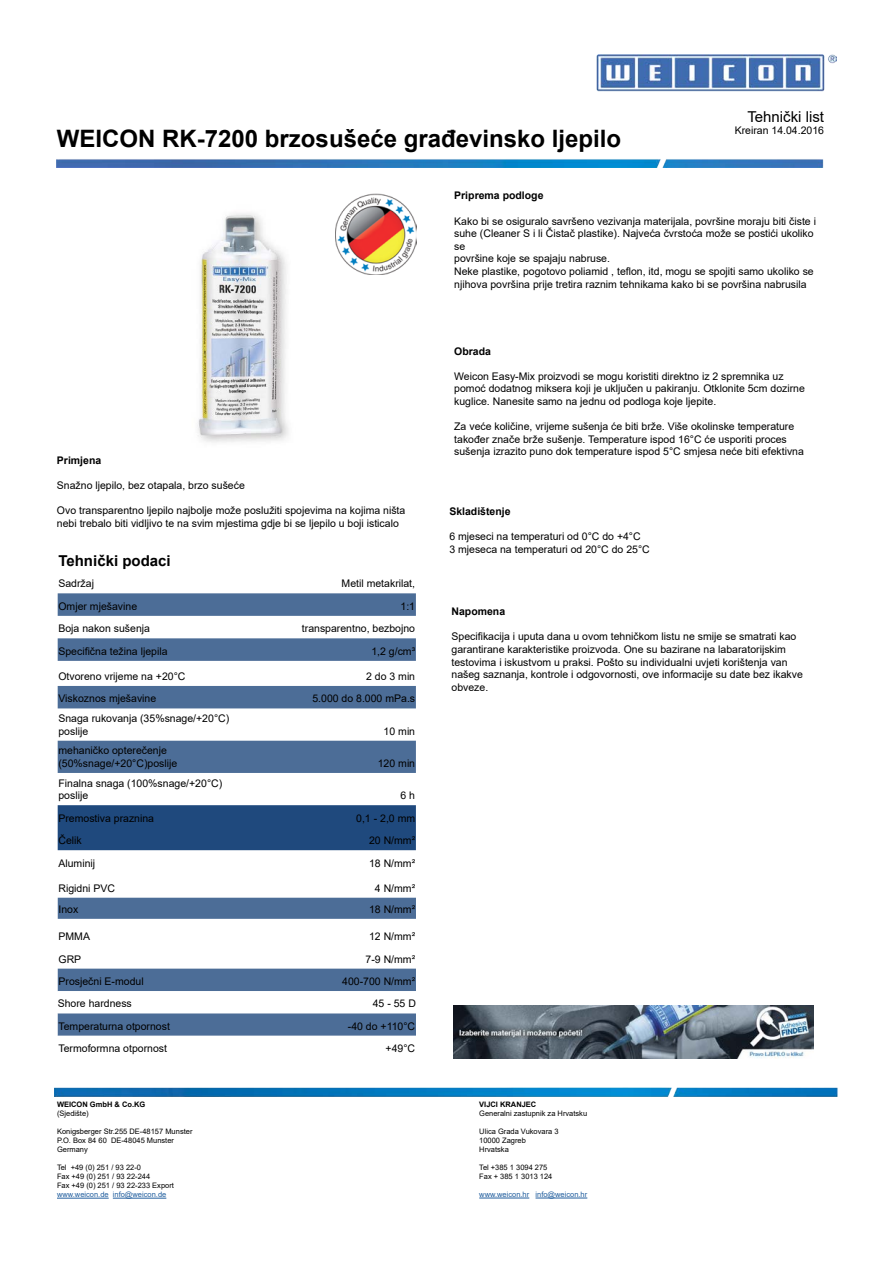
<style>
.page{position:relative;width:893px;height:1263px;background:#fff}
.page>*{position:absolute;margin:0;border:0;box-sizing:border-box;transform-origin:0 0}
.t1{font:700 24px "Arial";color:#000}
.t2{font:700 15px "Arial";color:#000}
.t3{font:15px "Arial";color:#000}
.t4{font:10.5px/12.6px "Arial";color:#000}
.t5{font:700 10.5px "Arial";color:#000}
.t6{font:7.5px/9px "Arial";color:#000}
.t7{font:7.5px "Arial";color:#215e9e}
.t8{font:700 7.5px "Arial";color:#000}
</style>
<div class="page">
<img style="left:57px;top:54px;width:779px;height:113px">
<img style="left:54px;top:1087px;width:784px;height:10px">
<img style="left:197px;top:213px;width:92px;height:230px">
<svg style="left:58px;top:593px;width:358px;height:180px;fill:#4c6d97"></svg>
<div style="left:58px;top:805px;width:358px;height:45px;background:#1f497d"></div>
<hr style="left:57px;top:1198px;width:52px;height:1px;background:#215e9e">
<hr style="left:113px;top:1198px;width:53px;height:1px;background:#215e9e">
<hr style="left:479px;top:1198px;width:50px;height:1px;background:#215e9e">
<hr style="left:535px;top:1198px;width:52px;height:1px;background:#215e9e">
<img style="left:336px;top:193px;width:81px;height:82px">
<img style="left:454px;top:1006px;width:359px;height:52px">
<svg style="left:58px;top:898px;width:358px;height:93px"></svg>
<svg style="left:58px;top:1013px;width:358px;height:23px;background:#52729a"></svg>
<h1 class="t1" style="left:57px;top:121px;width:566px">WEICON RK-7200 brzosušeće građevinsko ljepilo</h1>
<h2 class="t3" style="left:747px;top:106px;width:78px">Tehnički list</h2>
<p class="t4" style="left:735px;top:124px;width:91px">Kreiran 14.04.2016</p>
<p class="t5" style="left:57px;top:453px;width:46px">Primjena</p>
<p class="t4" style="left:57px;top:479px;width:189px">Snažno ljepilo, bez otapala, brzo sušeće</p>
<p class="t4" style="left:57px;top:504px;width:350px">Ovo transparentno ljepilo najbolje može poslužiti spojevima na kojima ništa nebi trebalo biti vidljivo te na svim mjestima gdje bi se ljepilo u boji isticalo</p>
<h2 class="t2" style="left:58px;top:550px;width:114px">Tehnički podaci</h2>
<p class="t4" style="left:58px;top:577px;width:37px">Sadržaj</p>
<p class="t4" style="left:342px;top:577px;width:75px">Metil metakrilat,</p>
<p class="t4" style="left:58px;top:600px;width:80px">Omjer mješavine</p>
<p class="t4" style="left:401px;top:600px;width:16px">1:1</p>
<p class="t4" style="left:58px;top:622px;width:93px">Boja nakon sušenja</p>
<p class="t4" style="left:302px;top:622px;width:115px">transparentno, bezbojno</p>
<p class="t4" style="left:58px;top:645px;width:111px">Specifična težina ljepila</p>
<p class="t4" style="left:371px;top:645px;width:45px">1,2 g/cm³</p>
<p class="t4" style="left:58px;top:670px;width:129px">Otvoreno vrijeme na +20°C</p>
<p class="t4" style="left:366px;top:670px;width:51px">2 do 3 min</p>
<p class="t4" style="left:58px;top:692px;width:99px">Viskoznos mješavine</p>
<p class="t4" style="left:312px;top:692px;width:104px">5.000 do 8.000 mPa.s</p>
<p class="t4" style="left:58px;top:712px;width:172px">Snaga rukovanja (35%snage/+20°C) poslije</p>
<p class="t4" style="left:384px;top:725px;width:33px">10 min</p>
<p class="t4" style="left:58px;top:744px;width:120px">mehaničko opterečenje (50%snage/+20°C)poslije</p>
<p class="t4" style="left:58px;top:776px;width:165px">Finalna snaga (100%snage/+20°C) poslije</p>
<p class="t4" style="left:378px;top:757px;width:39px">120 min</p>
<p class="t4" style="left:401px;top:789px;width:16px">6 h</p>
<p class="t4" style="left:58px;top:812px;width:97px">Premostiva praznina</p>
<p class="t4" style="left:356px;top:812px;width:60px">0,1 - 2,0 mm</p>
<p class="t4" style="left:58px;top:834px;width:25px">Čelik</p>
<p class="t4" style="left:369px;top:834px;width:48px">20 N/mm²</p>
<p class="t4" style="left:58px;top:857px;width:38px">Aluminij</p>
<p class="t4" style="left:369px;top:857px;width:48px">18 N/mm²</p>
<p class="t4" style="left:58px;top:882px;width:58px">Rigidni PVC</p>
<p class="t4" style="left:375px;top:882px;width:42px">4 N/mm²</p>
<p class="t4" style="left:58px;top:903px;width:21px">Inox</p>
<p class="t4" style="left:369px;top:903px;width:48px">18 N/mm²</p>
<p class="t4" style="left:58px;top:930px;width:33px">PMMA</p>
<p class="t4" style="left:369px;top:930px;width:48px">12 N/mm²</p>
<p class="t4" style="left:58px;top:952px;width:24px">GRP</p>
<p class="t4" style="left:366px;top:952px;width:51px">7-9 N/mm²</p>
<p class="t4" style="left:58px;top:975px;width:87px">Prosječni E-modul</p>
<p class="t4" style="left:342px;top:975px;width:74px">400-700 N/mm²</p>
<p class="t4" style="left:58px;top:997px;width:76px">Shore hardness</p>
<p class="t4" style="left:373px;top:997px;width:45px">45 - 55 D</p>
<p class="t4" style="left:58px;top:1020px;width:113px">Temperaturna otpornost</p>
<p class="t4" style="left:348px;top:1020px;width:69px">-40 do +110°C</p>
<p class="t4" style="left:58px;top:1042px;width:110px">Termoformna otpornost</p>
<p class="t4" style="left:386px;top:1042px;width:31px">+49°C</p>
<p class="t8" style="left:57px;top:1099px;width:90px">WEICON GmbH &amp; Co.KG</p>
<p class="t6" style="left:57px;top:1109px;width:33px">(Sjedište)</p>
<p class="t6" style="left:57px;top:1127px;width:137px">Konigsberger Str.255 DE-48157 Munster<br>P.O. Box 84 60 DE-48045 Munster<br>Germany</p>
<p class="t6" style="left:57px;top:1163px;width:118px">Tel +49 (0) 251 / 93 22-0<br>Fax +49 (0) 251 / 93 22-244<br>Fax +49 (0) 251 / 93 22-233 Export</p>
<p class="t7" style="left:57px;top:1189px;width:111px">www.weicon.de info@weicon.de</p>
<p class="t5" style="left:454px;top:188px;width:91px">Priprema podloge</p>
<p class="t4" style="left:454px;top:214px;width:363px">Kako bi se osiguralo savršeno vezivanja materijala, površine moraju biti čiste i suhe (Cleaner S i li Čistač plastike). Najveća čvrstoća može se postići ukoliko se<br>površine koje se spajaju nabruse.<br>Neke plastike, pogotovo poliamid , teflon, itd, mogu se spojiti samo ukoliko se njihova površina prije tretira raznim tehnikama kako bi se površina nabrusila</p>
<p class="t5" style="left:454px;top:344px;width:38px">Obrada</p>
<p class="t4" style="left:454px;top:370px;width:352px">Weicon Easy-Mix proizvodi se mogu koristiti direktno iz 2 spremnika uz pomoć dodatnog miksera koji je uključen u pakiranju. Otklonite 5cm dozirne kuglice. Nanesite samo na jednu od podloga koje ljepite.</p>
<p class="t4" style="left:454px;top:420px;width:351px">Za veće količine, vrijeme sušenja će biti brže. Više okolinske temperature također znače brže sušenje. Temperature ispod 16°C će usporiti proces sušenja izrazito puno dok temperature ispod 5°C smjesa neće biti efektivna</p>
<p class="t5" style="left:449px;top:504px;width:63px">Skladištenje</p>
<p class="t4" style="left:449px;top:530px;width:202px">6 mjeseci na temperaturi od 0°C do +4°C<br>3 mjeseca na temperaturi od 20°C do 25°C</p>
<p class="t5" style="left:451px;top:604px;width:55px">Napomena</p>
<p class="t4" style="left:451px;top:630px;width:353px">Specifikacija i uputa dana u ovom tehničkom listu ne smije se smatrati kao garantirane karakteristike proizvoda. One su bazirane na labaratorijskim testovima i iskustvom u praksi. Pošto su individualni uvjeti korištenja van našeg saznanja, kontrole i odgovornosti, ove informacije su date bez ikakve obveze.</p>
<p class="t8" style="left:479px;top:1099px;width:59px">VIJCI KRANJEC</p>
<p class="t6" style="left:479px;top:1109px;width:109px">Generalni zastupnik za Hrvatsku</p>
<p class="t6" style="left:479px;top:1127px;width:81px">Ulica Grada Vukovara 3<br>10000 Zagreb<br>Hrvatska</p>
<p class="t6" style="left:479px;top:1163px;width:75px">Tel +385 1 3094 275<br>Fax + 385 1 3013 124</p>
<p class="t7" style="left:479px;top:1189px;width:110px">www.weicon.hr info@weicon.hr</p>
</div>
